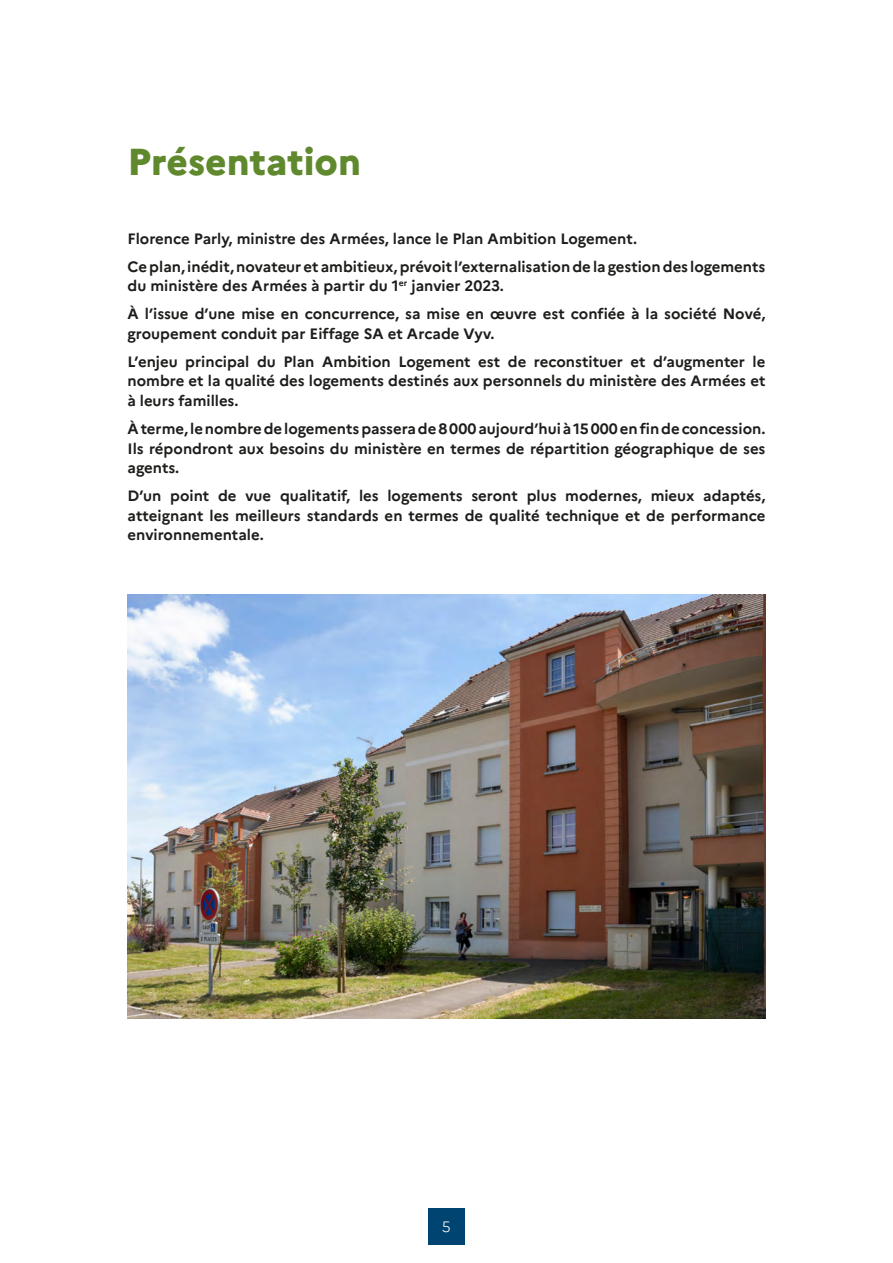
<style>
.page{position:relative;width:893px;height:1263px;background:#fff}
.page>*{position:absolute;margin:0;border:0;box-sizing:border-box;transform-origin:0 0}
.t1{font:800 37.5px "Marianne";color:#60892e}
.t2{font:700 15px/19.5px "Marianne";color:#1d1d1b}
.t3{font:300 15px "Marianne";color:#fff}
</style>
<div class="page">
<img style="left:128px;top:594px;width:637px;height:425px">
<div style="left:428px;top:1209px;width:37px;height:36px;background:#004472"></div>
<h1 class="t1" style="left:128px;top:138px;width:235px">Présentation</h1>
<p class="t2" style="left:128px;top:225px;width:639px;line-height:28px">Florence Parly, ministre des Armées, lance le Plan Ambition Logement.<br>Ce plan, inédit, novateur et ambitieux, prévoit l’externalisation de la gestion des logements</p>
<p class="t2" style="left:128px;top:272px;width:639px;line-height:28px">du ministère des Armées à partir du 1<sup>er</sup> janvier 2023.<br>À l’issue d’une mise en concurrence, sa mise en œuvre est confiée à la société Nové,</p>
<p class="t2" style="left:128px;top:320px;width:639px;line-height:28px">groupement conduit par Eiffage SA et Arcade Vyv.<br>L’enjeu principal du Plan Ambition Logement est de reconstituer et d’augmenter le</p>
<p class="t2" style="left:128px;top:371px;width:639px">nombre et la qualité des logements destinés aux personnels du ministère des Armées et à leurs familles.</p>
<p class="t2" style="left:128px;top:419px;width:639px;text-align:justify">À terme, le nombre de logements passera de 8000 aujourd’hui à 15000 en fin de concession.<br>Ils répondront aux besoins du ministère en termes de répartition géographique de ses agents.</p>
<p class="t2" style="left:128px;top:486px;width:639px;text-align:justify">D’un point de vue qualitatif, les logements seront plus modernes, mieux adaptés, atteignant les meilleurs standards en termes de qualité technique et de performance environnementale.</p>
<p class="t3" style="left:442px;top:1218px;width:10px">5</p>
</div>
